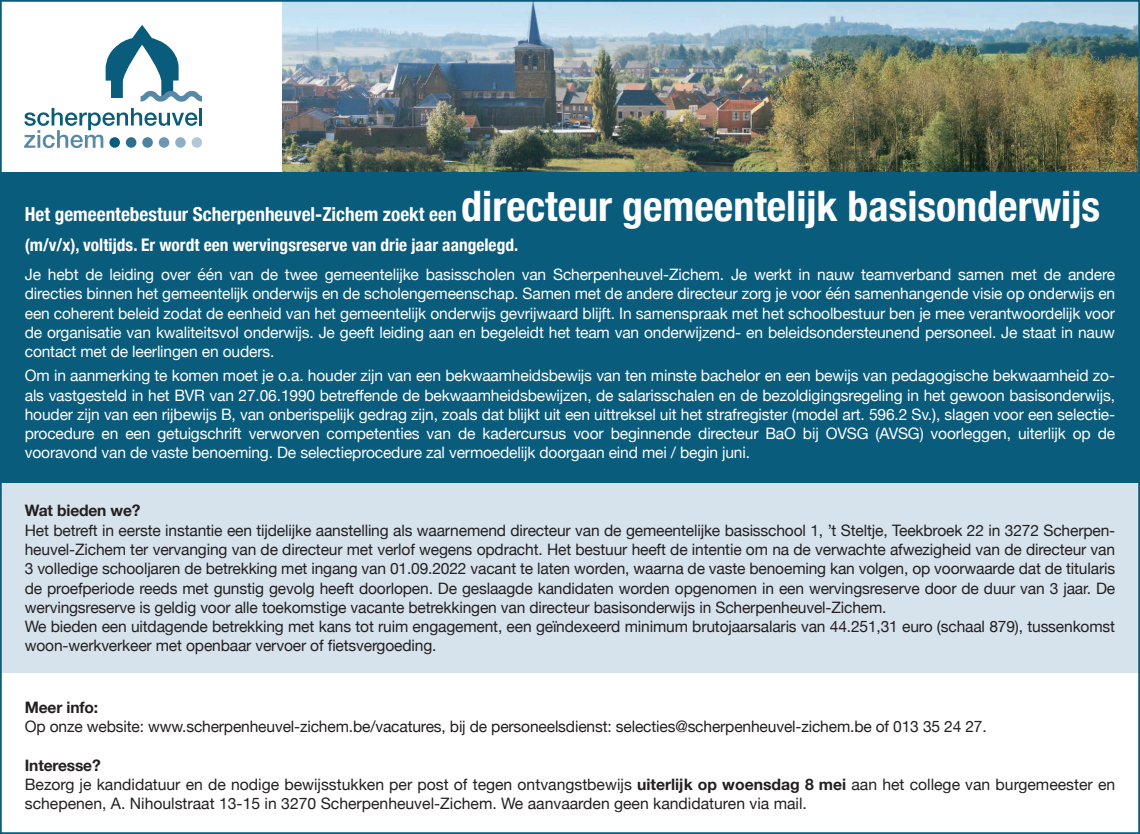
<style>
.page{position:relative;width:1140px;height:834px;background:#fff}
.page>*{position:absolute;margin:0;border:0;box-sizing:border-box;transform-origin:0 0}
.t1{font:700 condensed 19.25px "Helvetica Neue";color:#fff}
.t2{font:700 condensed 17.32px "Helvetica Neue";color:#fff}
.t3{font:15.75px/19.2px "Helvetica Neue";letter-spacing:-.01em;color:#231f20}
.t4{font:15.75px/19.2px "Helvetica Neue";letter-spacing:-.01em;color:#fff;text-align:justify}
.t5{font:700 15.75px "Helvetica Neue";letter-spacing:-.01em;color:#231f20}
.s1{font-size:42px}
.s2{font-weight:700}
</style>
<div class="page">
<div style="left:0;top:172px;width:1140px;height:331px;background:#0a5c7d"></div>
<div style="left:0;top:483px;width:1140px;height:189px;background:#d7e3ec"></div>
<img style="left:282px;top:3px;width:855px;height:169px">
<svg style="left:25px;top:108px;width:177px;height:40px"></svg>
<div style="left:109px;top:137px;width:11px;height:11px;background:#0a5c7d;border-radius:50%"></div>
<div style="left:126px;top:137px;width:10px;height:11px;background:#2d6e8e;border-radius:50%"></div>
<div style="left:142px;top:137px;width:11px;height:11px;background:#4d819f;border-radius:50%"></div>
<div style="left:159px;top:137px;width:10px;height:11px;background:#6c97b3;border-radius:50%"></div>
<div style="left:175px;top:137px;width:11px;height:11px;background:#8fafc6;border-radius:50%"></div>
<div style="left:192px;top:137px;width:10px;height:11px;background:#b2c7d8;border-radius:50%"></div>
<svg style="left:106px;top:25px;width:96px;height:77px"></svg>
<p class="t1" style="left:25px;top:198px;width:1077px">Het gemeentebestuur Scherpenheuvel-Zichem zoekt een <span class="s1">directeur gemeentelijk basisonderwijs</span></p>
<p class="t2" style="left:25px;top:230px;width:495px">(m/v/x), voltijds. Er wordt een wervingsreserve van drie jaar aangelegd.</p>
<p class="t4" style="left:25px;top:266px;width:1092px">Je hebt de leiding over één van de twee gemeentelijke basisscholen van Scherpenheuvel-Zichem. Je werkt in nauw teamverband samen met de andere directies binnen het gemeentelijk onderwijs en de scholengemeenschap. Samen met de andere directeur zorg je voor één samenhangende visie op onderwijs en een coherent beleid zodat de eenheid van het gemeentelijk onderwijs gevrijwaard blijft. In samenspraak met het schoolbestuur ben je mee verantwoordelijk voor de organisatie van kwaliteitsvol onderwijs. Je geeft leiding aan en begeleidt het team van onderwijzend- en beleidsondersteunend personeel. Je staat in nauw contact met de leerlingen en ouders.</p>
<p class="t4" style="left:25px;top:367px;width:1092px">Om in aanmerking te komen moet je o.a. houder zijn van een bekwaamheidsbewijs van ten minste bachelor en een bewijs van pedagogische bekwaamheid zo&shy;als vastgesteld in het BVR van 27.06.1990 betreffende de bekwaamheidsbewijzen, de salarisschalen en de bezoldigingsregeling in het gewoon basisonderwijs, houder zijn van een rijbewijs B, van onberispelijk gedrag zijn, zoals dat blijkt uit een uittreksel uit het strafregister (model art. 596.2 Sv.), slagen voor een selectie&shy;procedure en een getuigschrift verworven competenties van de kadercursus voor beginnende directeur BaO bij OVSG (AVSG) voorleggen, uiterlijk op de vooravond van de vaste benoeming. De selectieprocedure zal vermoedelijk doorgaan eind mei / begin juni.</p>
<p class="t5" style="left:25px;top:498px;width:117px">Wat bieden we?</p>
<p class="t3" style="left:25px;top:521px;width:1092px">Het betreft in eerste instantie een tijdelijke aanstelling als waarnemend directeur van de gemeentelijke basisschool 1, ’t Steltje, Teekbroek 22 in 3272 Scherpen&shy;heuvel-Zichem ter vervanging van de directeur met verlof wegens opdracht. Het bestuur heeft de intentie om na de verwachte afwezigheid van de directeur van 3 volledige schooljaren de betrekking met ingang van 01.09.2022 vacant te laten worden, waarna de vaste benoeming kan volgen, op voorwaarde dat de titularis de proefperiode reeds met gunstig gevolg heeft doorlopen. De geslaagde kandidaten worden opgenomen in een wervingsreserve door de duur van 3 jaar. De wervingsreserve is geldig voor alle toekomstige vacante betrekkingen van directeur basisonderwijs in Scherpenheuvel-Zichem.<br>We bieden een uitdagende betrekking met kans tot ruim engagement, een geïndexeerd minimum brutojaarsalaris van 44.251,31 euro (schaal 879), tussenkomst woon-werkverkeer met openbaar vervoer of fietsvergoeding.</p>
<p class="t5" style="left:25px;top:694px;width:75px">Meer info:</p>
<p class="t3" style="left:25px;top:717px;width:963px">Op onze website: www.scherpenheuvel-zichem.be/vacatures, bij de personeelsdienst: selecties@scherpenheuvel-zichem.be of 013 35 24 27.</p>
<p class="t3" style="left:25px;top:756px;width:1092px"><span class="s2">Interesse?<br></span>Bezorg je kandidatuur en de nodige bewijsstukken per post of tegen ontvangstbewijs <span class="s2">uiterlijk op woensdag 8 mei</span> aan het college van burgemeester en schepenen, A. Nihoulstraat 13-15 in 3270 Scherpenheuvel-Zichem. We aanvaarden geen kandidaturen via mail.</p>
</div>
